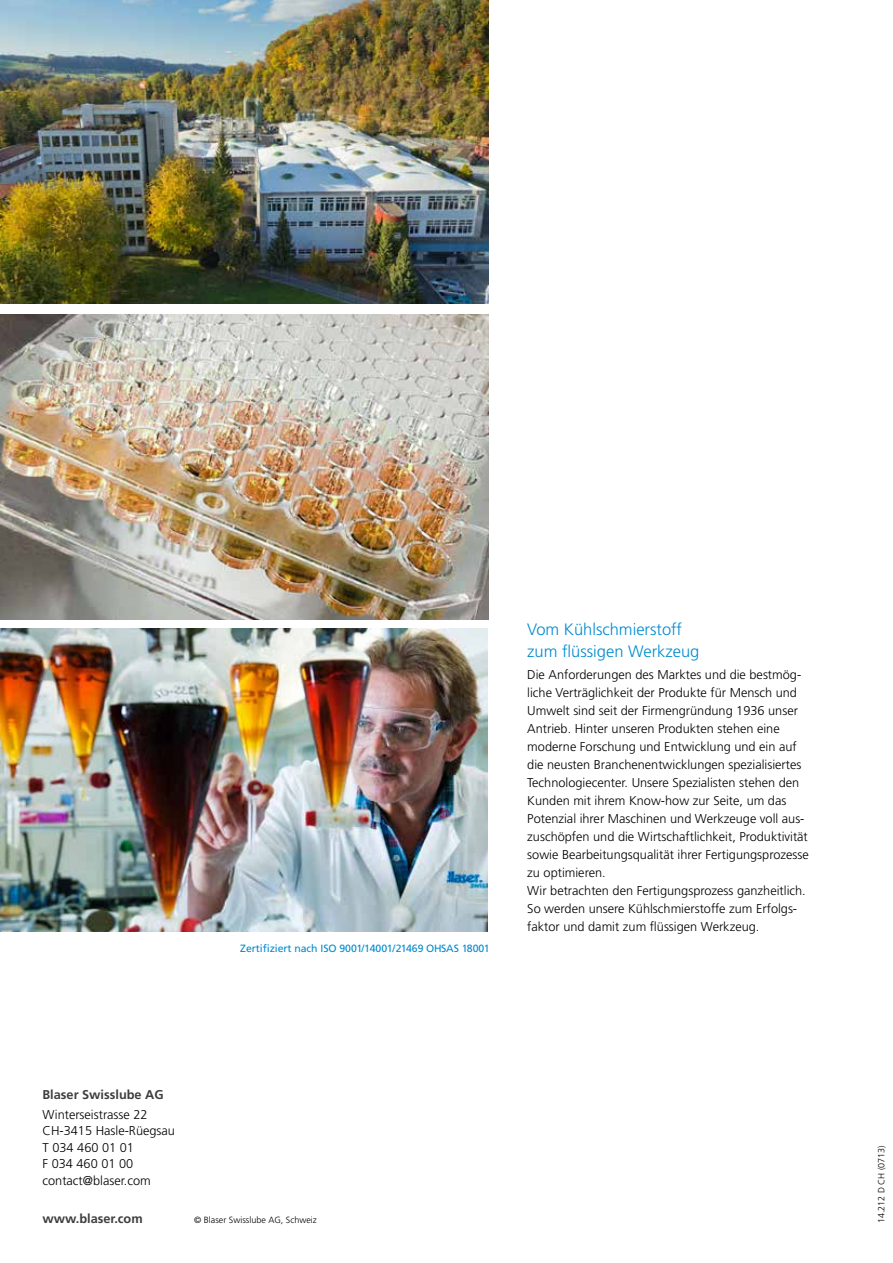
<style>
.page{position:relative;width:893px;height:1263px;background:#fff}
.page>*{position:absolute;margin:0;border:0;box-sizing:border-box;transform-origin:0 0}
.t1{font:300 16.5px/22.5px "Frutiger LT Std";color:#008bd0}
.t2{font:300 12.75px/18px "Frutiger LT Std";color:#000}
.t3{font:700 12.75px "Frutiger LT Std";color:#3e3d40}
.t4{font:10.5px "Frutiger";letter-spacing:-.005em;color:#008bd0}
.t5{font:300 9px "Frutiger LT Std";color:#000}
</style>
<div class="page">
<img style="left:0;top:315px;width:488px;height:305px">
<img style="left:0;top:0;width:488px;height:304px">
<img style="left:0;top:628px;width:488px;height:303px">
<p class="t4" style="left:240px;top:942px;width:251px">Zertifiziert nach ISO 9001/14001/21469 OHSAS 18001</p>
<p class="t1" style="left:527px;top:618px;width:174px">Vom Kühlschmierstoff zum flüssigen Werkzeug</p>
<p class="t2" style="left:527px;top:666px;width:283px">Die Anforderungen des Marktes und die bestmög&shy;liche Verträglichkeit der Produkte für Mensch und Umwelt sind seit der Firmengründung 1936 unser Antrieb. Hinter unseren Produkten stehen eine moderne Forschung und Entwicklung und ein auf die neusten Branchenentwicklungen spezialisiertes Technologiecenter. Unsere Spezialisten stehen den Kunden mit ihrem Know-how zur Seite, um das Potenzial ihrer Maschinen und Werkzeuge voll aus&shy;zuschöpfen und die Wirtschaftlichkeit, Produktivität sowie Bearbeitungsqualität ihrer Fertigungsprozesse zu optimieren.<br>Wir betrachten den Fertigungsprozess ganzheitlich.<br>So werden unsere Kühlschmierstoffe zum Erfolgs&shy;faktor und damit zum flüssigen Werkzeug.</p>
<p class="t3" style="left:43px;top:1087px;width:123px">Blaser Swisslube AG</p>
<p class="t2" style="left:43px;top:1106px;width:134px;line-height:16.5px">Winterseistrasse 22<br>CH-3415 Hasle-Rüegsau<br>T 034 460 01 01<br>F 034 460 01 00 contact@blaser.com</p>
<p class="t3" style="left:43px;top:1211px;width:102px">www.blaser.com</p>
<p class="t5" style="left:194px;top:1214px;width:124px">© Blaser Swisslube AG, Schweiz</p>
<p class="t5" style="left:876px;top:1223px;width:79px;rotate:-90deg">14.212 D CH (0713)</p>
</div>
